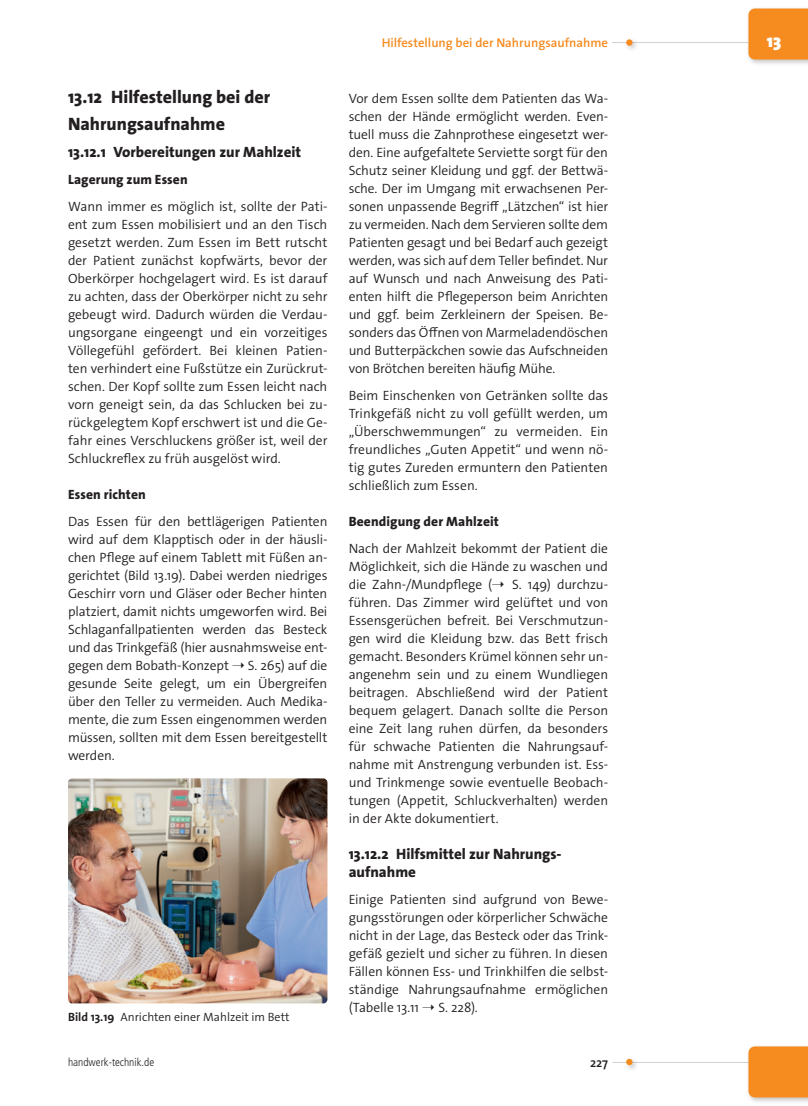
<style>
.page{position:relative;width:808px;height:1106px;background:#fff}
.page>*{position:absolute;margin:0;border:0;box-sizing:border-box;transform-origin:0 0}
.t1{font:800 18px/27px "The Sans Os F";color:#231f20}
.t2{font:900 18px "The Sans Os F";color:#fff}
.t3{font:800 15px/18px "The Sans Os F";color:#231f20}
.t4{font:300 13.5px/18px "The Sans Os F";letter-spacing:-.005em;color:#231f20;text-align:justify}
.t5{font:800 13.5px "The Sans Os F";letter-spacing:.01em;color:#231f20}
.t6{font:600 12.75px "The Sans Os F";color:#f68b1f}
.t7{font:600 12.75px "The Sans Os F";color:#231f20}
.t8{font:300 12px "The Sans Os F";color:#231f20}
.t9{font:300 condensed 11.25px "Frutiger LT Std";color:#231f20}
.s1{font-weight:700}
</style>
<div class="page">
<hr style="left:612px;top:1062px;width:155px;height:1px;background:#d1d2d4">
<div style="left:624px;top:1056px;width:15px;height:15px;background:#231f20;opacity:.25"></div>
<div style="left:626px;top:1058px;width:6px;height:7px;background:#f68b1f;border-radius:50%"></div>
<hr style="left:612px;top:42px;width:136px;height:1px;background:#d1d2d4">
<div style="left:746px;top:6px;width:62px;height:60px;background:#231f20;opacity:.25"></div>
<div style="left:748px;top:9px;width:60px;height:51px;background:#f68b1f"></div>
<div style="left:624px;top:37px;width:15px;height:15px;background:#231f20;opacity:.25"></div>
<div style="left:626px;top:39px;width:6px;height:7px;background:#f68b1f;border-radius:50%"></div>
<div style="left:746px;top:1043px;width:62px;height:61px;background:#231f20;opacity:.25"></div>
<div style="left:748px;top:1046px;width:60px;height:51px;background:#f68b1f"></div>
<img style="left:68px;top:778px;width:259px;height:225px">
<h1 class="t1" style="left:68px;top:84px;width:204px">13.12 Hilfestellung bei der<br>Nahrungsaufnahme</h1>
<p class="t3" style="left:68px;top:143px;width:235px">13.12.1 Vorbereitungen zur Mahlzeit</p>
<p class="t5" style="left:68px;top:171px;width:121px">Lagerung zum Essen</p>
<p class="t4" style="left:68px;top:198px;width:261px">Wann immer es möglich ist, sollte der Pati&shy;ent zum Essen mobilisiert und an den Tisch gesetzt werden. Zum Essen im Bett rutscht der Patient zunächst kopfwärts, bevor der Oberkörper hochgelagert wird. Es ist darauf zu achten, dass der Oberkörper nicht zu sehr gebeugt wird. Dadurch würden die Verdau&shy;ungsorgane eingeengt und ein vorzeitiges Völlegefühl gefördert. Bei kleinen Patien&shy;ten verhindert eine Fußstütze ein Zurückrut&shy;schen. Der Kopf sollte zum Essen leicht nach vorn geneigt sein, da das Schlucken bei zu&shy;rückgelegtem Kopf erschwert ist und die Ge&shy;fahr eines Verschluckens größer ist, weil der Schluckreflex zu früh ausgelöst wird.</p>
<p class="t5" style="left:68px;top:486px;width:79px">Essen richten</p>
<p class="t4" style="left:68px;top:513px;width:261px">Das Essen für den bettlägerigen Patienten wird auf dem Klapptisch oder in der häusli&shy;chen Pflege auf einem Tablett mit Füßen an&shy;gerichtet (Bild 13.19). Dabei werden niedriges Geschirr vorn und Gläser oder Becher hinten platziert, damit nichts umgeworfen wird. Bei Schlaganfallpatienten werden das Besteck und das Trinkgefäß (hier ausnahmsweise ent&shy;gegen dem Bobath-Konzept ➝ S. 265) auf die gesunde Seite gelegt, um ein Übergreifen über den Teller zu vermeiden. Auch Medika&shy;mente, die zum Essen eingenommen werden müssen, sollten mit dem Essen bereitgestellt werden.</p>
<p class="t8" style="left:68px;top:1009px;width:223px"><span class="s1">Bild 13.19</span> Anrichten einer Mahlzeit im Bett</p>
<p class="t9" style="left:68px;top:1056px;width:88px">handwerk-technik.de</p>
<p class="t6" style="left:382px;top:34px;width:228px">Hilfestellung bei der Nahrungsaufnahme</p>
<h1 class="t2" style="left:767px;top:30px;width:16px">13</h1>
<p class="t4" style="left:349px;top:90px;width:261px">Vor dem Essen sollte dem Patienten das Wa&shy;schen der Hände ermöglicht werden. Even&shy;tuell muss die Zahnprothese eingesetzt wer&shy;den. Eine aufgefaltete Serviette sorgt für den Schutz seiner Kleidung und ggf. der Bettwä&shy;sche. Der im Umgang mit erwachsenen Per&shy;sonen unpassende Begriff „Lätzchen“ ist hier zu vermeiden. Nach dem Servieren sollte dem Patienten gesagt und bei Bedarf auch gezeigt werden, was sich auf dem Teller befindet. Nur auf Wunsch und nach Anweisung des Pati&shy;enten hilft die Pflegeperson beim Anrichten und ggf. beim Zerkleinern der Speisen. Be&shy;sonders das Öffnen von Marmeladendöschen und Butterpäckchen sowie das Aufschneiden von Brötchen bereiten häufig Mühe.</p>
<p class="t4" style="left:349px;top:387px;width:261px">Beim Einschenken von Getränken sollte das Trinkgefäß nicht zu voll gefüllt werden, um „Überschwemmungen“ zu vermeiden. Ein freundliches „Guten Appetit“ und wenn nö&shy;tig gutes Zureden ermuntern den Patienten schließlich zum Essen.</p>
<p class="t5" style="left:349px;top:513px;width:152px">Beendigung der Mahlzeit</p>
<p class="t4" style="left:349px;top:539px;width:261px">Nach der Mahlzeit bekommt der Patient die Möglichkeit, sich die Hände zu waschen und die Zahn-/Mundpflege (➝ S. 149) durchzu&shy;führen. Das Zimmer wird gelüftet und von Essensgerüchen befreit. Bei Verschmutzun&shy;gen wird die Kleidung bzw. das Bett frisch gemacht. Besonders Krümel können sehr un&shy;angenehm sein und zu einem Wundliegen beitragen. Abschließend wird der Patient bequem gelagert. Danach sollte die Person eine Zeit lang ruhen dürfen, da besonders für schwache Patienten die Nahrungsauf&shy;nahme mit Anstrengung verbunden ist. Ess&shy;und Trinkmenge sowie eventuelle Beobach&shy;tungen (Appetit, Schluckverhalten) werden in der Akte dokumentiert.</p>
<p class="t3" style="left:349px;top:845px;width:213px">13.12.2 Hilfsmittel zur Nahrungs&shy;aufnahme</p>
<p class="t4" style="left:349px;top:891px;width:261px">Einige Patienten sind aufgrund von Bewe&shy;gungsstörungen oder körperlicher Schwäche nicht in der Lage, das Besteck oder das Trink&shy;gefäß gezielt und sicher zu führen. In diesen Fällen können Ess- und Trinkhilfen die selbst&shy;ständige Nahrungsaufnahme ermöglichen (Tabelle 13.11 ➝ S. 228).</p>
<p class="t7" style="left:590px;top:1054px;width:20px">227</p>
</div>
